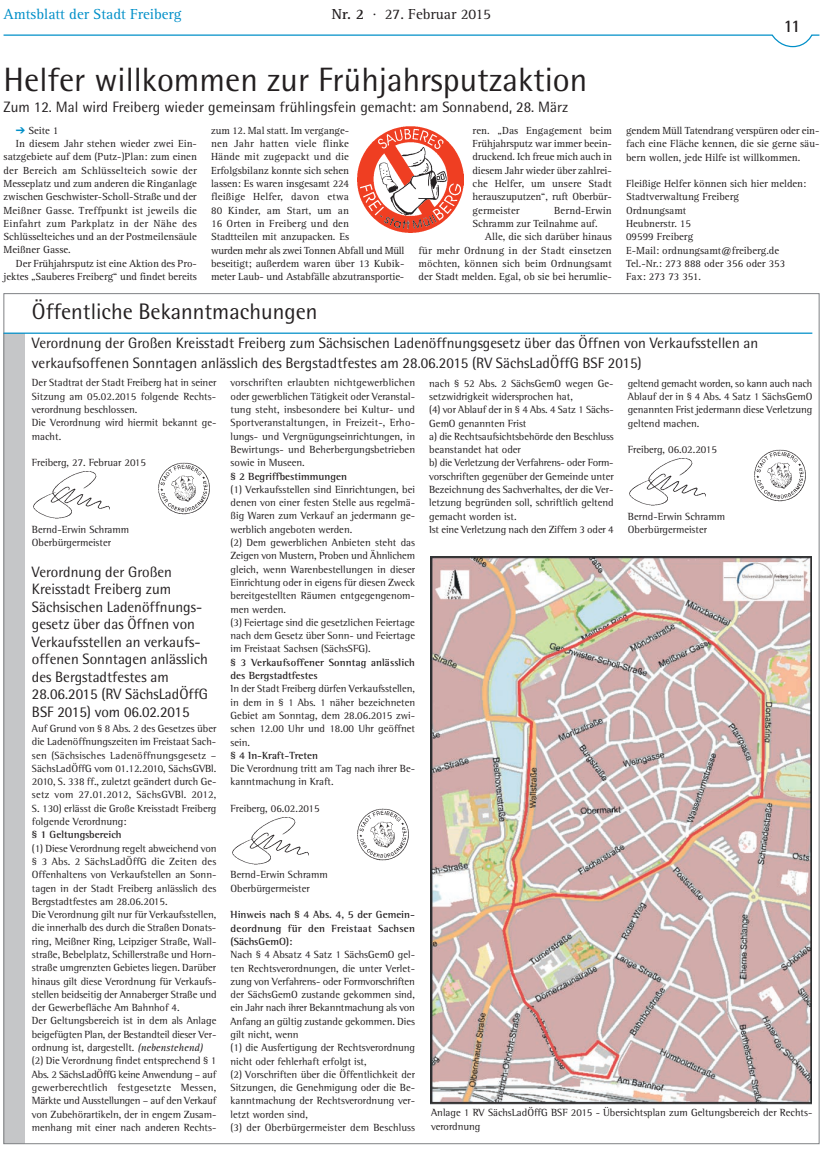
<style>
.page{position:relative;width:823px;height:1152px;background:#fff}
.page>*{position:absolute;margin:0;border:0;box-sizing:border-box;transform-origin:0 0}
.t1{font:33.75px "Rotis Semi Sans";color:#231f20}
.t2{font:22.5px "Rotis Semi Sans";color:#231f20}
.t3{font:700 17.5px "Rotis Semi Sans";color:#231f20;scale:.95 1}
.t4{font:15px/17.5px "Rotis Semi Sans";color:#231f20}
.t5{font:15px "Rotis Serif";color:#008fc8}
.t6{font:15px "Rotis Serif";color:#231f20}
.t7{font:10.62px/13.2px "Rotis Semi Serif";color:#231f20}
.t8{font:10.62px/13.2px "Rotis Serif";color:#231f20}
.t9{font:700 10.62px/13.2px "Rotis Semi Serif";color:#231f20}
.t10{font:10.62px "Rotis Serif";letter-spacing:.02em;color:#231f20}
.s1{font-weight:700}
.s2{color:#008fc8}
.s3{font-family:"Rotis Serif";font-style:italic}
</style>
<div class="page">
<svg style="left:3px;top:34px;width:817px;height:14px"></svg>
<div style="left:4px;top:333px;width:21px;height:811px;background:#c5c6c8"></div>
<img style="left:33px;top:471px;width:77px;height:48px">
<img style="left:158px;top:463px;width:52px;height:52px">
<img style="left:232px;top:817px;width:77px;height:48px">
<img style="left:357px;top:808px;width:52px;height:53px">
<img style="left:629px;top:458px;width:77px;height:48px">
<img style="left:754px;top:449px;width:52px;height:53px">
<hr style="left:4px;top:332px;width:807px;height:2px;background:#008fc8">
<img style="left:430px;top:557px;width:381px;height:547px">
<img style="left:357px;top:126px;width:106px;height:107px">
<h3 class="t5" style="left:4px;top:9px;width:179px">Amtsblatt der Stadt Freiberg</h3>
<h3 class="t6" style="left:332px;top:9px;width:160px"><span class="s1">Nr. 2</span> · 27. Februar 2015</h3>
<h1 class="t1" style="left:4px;top:67px;width:585px">Helfer willkommen zur Frühjahrsputzaktion</h1>
<h3 class="t4" style="left:4px;top:100px;width:566px">Zum 12. Mal wird Freiberg wieder gemeinsam frühlingsfein gemacht: am Sonnabend, 28. März</h3>
<p class="t8" style="left:16px;top:125px;width:44px"><span class="s2">➔</span> Seite 1</p>
<p class="t8" style="left:16px;top:138px;width:182px">In diesem Jahr stehen wieder zwei Ein-</p>
<p class="t8" style="left:4px;top:151px;width:195px">satzgebiete auf dem (Putz-)Plan: zum einen</p>
<p class="t10" style="left:4px;top:167px;width:195px">der Bereich am Schlüsselteich sowie der</p>
<p class="t8" style="left:4px;top:178px;width:195px">Messe platz und zum anderen die Ringanlage</p>
<p class="t8" style="left:4px;top:191px;width:194px">zwischen Geschwister-Scholl-Straße und der</p>
<p class="t10" style="left:4px;top:206px;width:195px">Meißner Gasse. Treffpunkt ist jeweils die</p>
<p class="t10" style="left:4px;top:220px;width:195px">Einfahrt zum Parkplatz in der Nähe des</p>
<p class="t8" style="left:4px;top:231px;width:195px">Schlüsselteiches und an der Postmeilensäule</p>
<p class="t8" style="left:4px;top:244px;width:69px">Meißner Gasse.</p>
<p class="t8" style="left:16px;top:258px;width:182px">Der Frühjahrsputz ist eine Aktion des Pro-</p>
<p class="t8" style="left:4px;top:271px;width:195px">jektes „Sauberes Freiberg“ und findet bereits</p>
<p class="t8" style="left:211px;top:125px;width:195px">zum 12. Mal statt. Im vergange-<br>nen Jahr hatten viele flinke<br>Hände mit zugepackt und die<br>Erfolgsbilanz konnte sich sehen<br>lassen: Es waren insgesamt 224<br>fleißige Helfer, davon etwa<br>80 Kinder, am Start, um an<br>16 Orten in Freiberg und den<br>Stadtteilen mit anzupacken. Es<br>wurden mehr als zwei Tonnen Abfall und Müll beseitigt; außerdem waren über 13 Kubik - meter Laub- und Astabfälle abzutransportie-</p>
<p class="t8" style="left:472px;top:125px;width:141px;text-align:justify">ren. „Das Engagement beim Frühjahrsputz war immer beein&shy;druckend. Ich freue mich auch in diesem Jahr wieder über zahlrei&shy;che Helfer, um unsere Stadt herauszuputzen“, ruft Oberbür&shy;germeister</p>
<p class="t8" style="left:472px;top:205px;width:141px;text-indent:82px">Bernd-Erwin<br>Schramm zur Teilnahme auf.</p>
<p class="t8" style="left:418px;top:231px;width:195px;text-align:justify;text-indent:66px">Alle, die sich darüber hinaus für mehr Ordnung in der Stadt einsetzen möchten, können sich beim Ordnungsamt der Stadt melden. Egal, ob sie bei herumlie-</p>
<h3 class="t3" style="left:783px;top:20px;width:19px">11</h3>
<p class="t8" style="left:625px;top:125px;width:195px;text-align:justify">gendem Müll Tatendrang verspüren oder ein&shy;fach eine Fläche kennen, die sie gerne säu&shy;bern wollen, jede Hilfe ist willkommen.</p>
<p class="t8" style="left:625px;top:178px;width:182px">Fleißige Helfer können sich hier melden:<br>Stadtverwaltung Freiberg<br>Ordnungsamt<br>Heubnerstr. 15<br>09599 Freiberg<br>E-Mail: ordnungsamt@freiberg.de<br>Tel.-Nr.: 273 888 oder 356 oder 353<br>Fax: 273 73 351.</p>
<h2 class="t2" style="left:32px;top:303px;width:287px">Öffentliche Bekanntmachungen</h2>
<h3 class="t4" style="left:32px;top:334px;width:727px;line-height:20px">Verordnung der Großen Kreisstadt Freiberg zum Sächsischen Ladenöffnungsgesetz über das Öffnen von Verkaufsstellen an verkaufsoffenen Sonntagen anlässlich des Bergstadtfestes am 28.06.2015 (RV SächsLadÖffG BSF 2015)</h3>
<p class="t7" style="left:32px;top:377px;width:186px">Der Stadtrat der Stadt Freiberg hat in seiner<br>Sitzung am 05.02.2015 folgende Rechts&shy;verordnung beschlossen.<br>Die Verordnung wird hiermit bekannt ge&shy;macht.</p>
<p class="t7" style="left:32px;top:457px;width:115px">Freiberg, 27. Februar 2015</p>
<p class="t7" style="left:230px;top:377px;width:186px;text-align:justify">vorschriften erlaubten nichtgewerblichen oder gewerblichen Tätigkeit oder Veranstal&shy;tung steht, insbesondere bei Kultur- und Sportveranstaltungen, in Freizeit-, Erho&shy;lungs- und Vergnügungseinrichtungen, in Bewirtungs- und Beherbergungsbetrieben sowie in Museen.</p>
<p class="t9" style="left:230px;top:470px;width:118px">§ 2 Begriffbestimmungen</p>
<p class="t7" style="left:230px;top:484px;width:186px">(1) Verkaufsstellen sind Einrichtungen, bei denen von einer festen Stelle aus regelmä&shy;ßig Waren zum Verkauf an jedermann ge&shy;werblich angeboten werden.<br>(2) Dem gewerblichen Anbieten steht das Zeigen von Mustern, Proben und Ähnlichem gleich, wenn Warenbestellungen in dieser Einrichtung oder in eigens für diesen Zweck bereitgestellten Räumen entgegengenom&shy;men werden.<br>(3) Feiertage sind die gesetzlichen Feiertage nach dem Gesetz über Sonn- und Feiertage im Freistaat Sachsen (SächsSFG).</p>
<p class="t9" style="left:230px;top:656px;width:186px">§ 3 Verkaufsoffener Sonntag anlässlich des Bergstadtfestes</p>
<p class="t7" style="left:230px;top:683px;width:186px;text-align:justify">In der Stadt Freiberg dürfen Verkaufsstellen, in dem in § 1 Abs. 1 näher bezeichneten Gebiet am Sonntag, dem 28.06.2015 zwi&shy;schen 12.00 Uhr und 18.00 Uhr geöffnet sein.</p>
<p class="t9" style="left:230px;top:749px;width:89px">§ 4 In-Kraft-Treten</p>
<p class="t7" style="left:230px;top:763px;width:186px">Die Verordnung tritt am Tag nach ihrer Be&shy;kanntmachung in Kraft.</p>
<p class="t7" style="left:230px;top:803px;width:90px">Freiberg, 06.02.2015</p>
<p class="t7" style="left:429px;top:377px;width:186px">nach § 52 Abs. 2 SächsGemO wegen Ge&shy;setzwidrigkeit widersprochen hat,<br>(4) vor Ablauf der in § 4 Abs. 4 Satz 1 Sächs-GemO genannten Frist<br>a) die Rechtsaufsichtsbehörde den Beschluss beanstandet hat oder<br>b) die Verletzung der Verfahrens- oder Form&shy;vorschriften gegenüber der Gemeinde unter Bezeichnung des Sachverhaltes, der die Ver&shy;letzung begründen soll, schriftlich geltend gemacht worden ist.<br>Ist eine Verletzung nach den Ziffern 3 oder 4</p>
<p class="t7" style="left:627px;top:377px;width:186px;text-align:justify">geltend gemacht worden, so kann auch nach Ablauf der in § 4 Abs. 4 Satz 1 SächsGemO genannten Frist jedermann diese Verletzung geltend machen.</p>
<p class="t7" style="left:627px;top:444px;width:90px">Freiberg, 06.02.2015</p>
<p class="t7" style="left:627px;top:510px;width:99px">Bernd-Erwin Schramm<br>Oberbürgermeister</p>
<p class="t7" style="left:32px;top:523px;width:99px">Bernd-Erwin Schramm<br>Oberbürgermeister</p>
<p class="t4" style="left:32px;top:564px;width:177px">Verordnung der Großen<br>Kreisstadt Freiberg zum<br>Sächsischen Ladenöffnungs&shy;gesetz über das Öffnen von<br>Verkaufsstellen an verkaufs&shy;offenen Sonntagen anlässlich des Bergstadtfestes am<br>28.06.2015 (RV SächsLadÖffG<br>BSF 2015) vom 06.02.2015</p>
<p class="t7" style="left:32px;top:723px;width:186px;text-align:justify">Auf Grund von § 8 Abs. 2 des Gesetzes über die Ladenöffnungszeiten im Freistaat Sach&shy;sen (Sächsisches Ladenöffnungsgesetz – SächsLadÖffG vom 01.12.2010, SächsGVBl.<br>2010, S. 338 ff., zuletzt geändert durch Ge&shy;setz vom 27.01.2012, SächsGVBl. 2012, S. 130) erlässt die Große Kreisstadt Freiberg folgende Verordnung:</p>
<p class="t9" style="left:32px;top:829px;width:91px">§ 1 Geltungsbereich</p>
<p class="t7" style="left:32px;top:842px;width:186px">(1) Diese Verordnung regelt abweichend von § 3 Abs. 2 SächsLadÖffG die Zeiten des Offenhaltens von Verkaufstellen an Sonn&shy;tagen in der Stadt Freiberg anlässlich des Bergstadtfestes am 28.06.2015.<br>Die Verordnung gilt nur für Verkaufsstellen, die innerhalb des durch die Straßen Donats - ring, Meißner Ring, Leipziger Straße, Wall&shy;straße, Bebelplatz, Schillerstraße und Horn&shy;straße umgrenzten Gebietes liegen. Darüber hinaus gilt diese Verordnung für Verkaufs&shy;stellen beidseitig der Annaberger Straße und der Gewerbefläche Am Bahnhof 4.<br>Der Geltungsbereich ist in dem als Anlage beigefügten Plan, der Bestandteil dieser Ver&shy;ordnung ist, dargestellt. <span class="s3">(nebenstehend) </span>(2) Die Verordnung findet entsprechend § 1<br>Abs. 2 SächsLadÖffG keine Anwendung – auf gewerberechtlich festgesetzte Messen, Märkte und Ausstellungen – auf den Verkauf von Zubehörartikeln, der in engem Zusam&shy;menhang mit einer nach anderen Rechts-</p>
<p class="t7" style="left:230px;top:869px;width:99px">Bernd-Erwin Schramm<br>Oberbürgermeister</p>
<p class="t9" style="left:230px;top:909px;width:186px;text-align:justify">Hinweis nach § 4 Abs. 4, 5 der Gemein&shy;deordnung für den Freistaat Sachsen (SächsGemO):</p>
<p class="t7" style="left:230px;top:949px;width:186px">Nach § 4 Absatz 4 Satz 1 SächsGemO gel&shy;ten Rechtsverordnungen, die unter Verlet&shy;zung von Verfahrens- oder Formvorschriften der SächsGemO zustande gekommen sind, ein Jahr nach ihrer Bekanntmachung als von Anfang an gültig zustande gekommen. Dies gilt nicht, wenn<br>(1) die Ausfertigung der Rechtsverordnung nicht oder fehlerhaft erfolgt ist,<br>(2) Vorschriften über die Öffentlichkeit der Sitzungen, die Genehmigung oder die Be&shy;kanntmachung der Rechtsverordnung ver&shy;letzt worden sind,<br>(3) der Oberbürgermeister dem Beschluss</p>
<p class="t7" style="left:431px;top:1106px;width:382px;line-height:13.8px">Anlage 1 RV SächsLadÖffG BSF 2015 - Übersichtsplan zum Geltungsbereich der Rechts&shy;verordnung</p>
</div>
